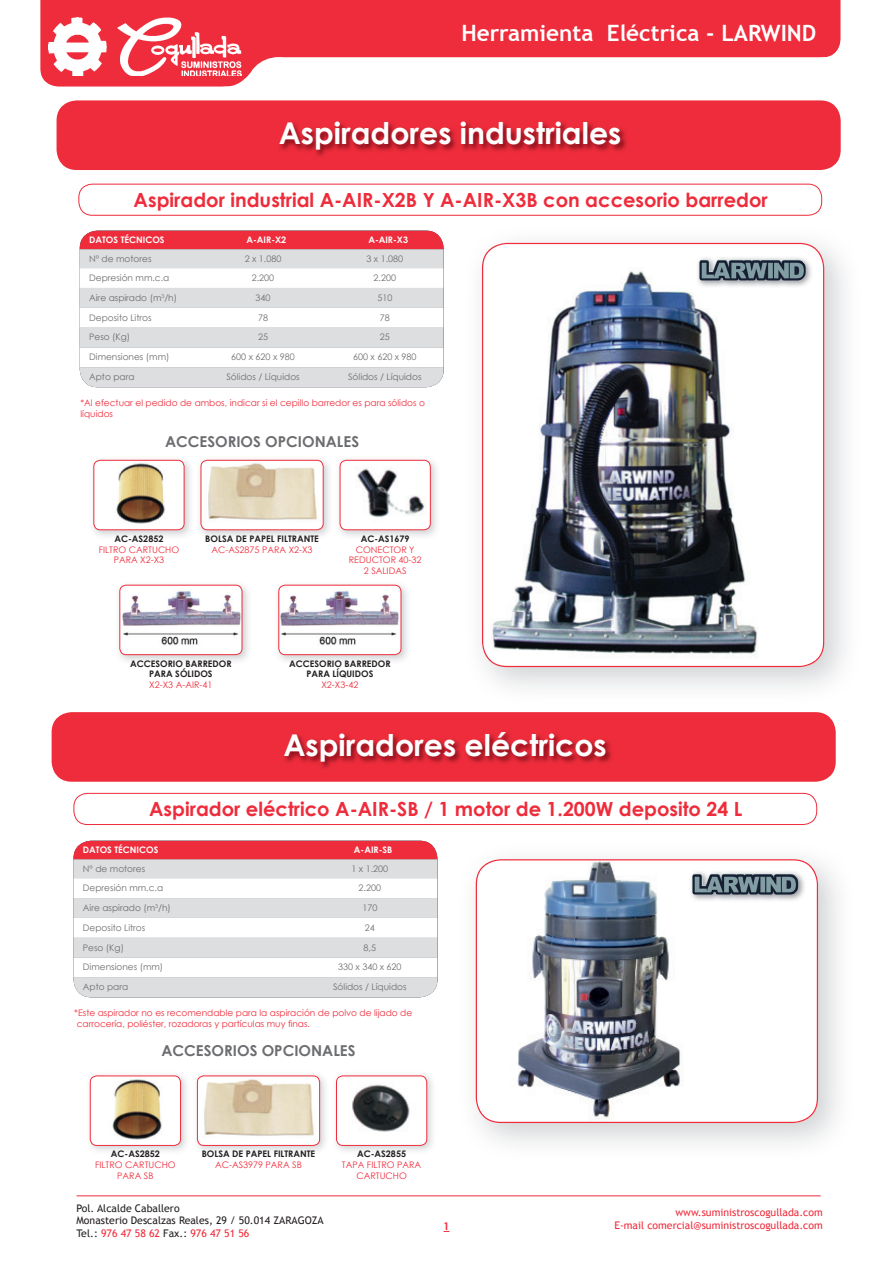
<style>
.page{position:relative;width:893px;height:1263px;background:#fff}
.page>*{position:absolute;margin:0;border:0;box-sizing:border-box;transform-origin:0 0}
.t1{font:700 30px "Century Gothic";color:#fff}
.t2{font:700 22.5px "Trebuchet MS";color:#fff}
.t3{font:700 19.5px "Century Gothic";color:#ee2c3b}
.t4{font:700 15px "Century Gothic";color:#6c6d70}
.t5{font:10.5px/12.6px "Trebuchet MS";color:#231f20}
.t6{font:10.5px/12.6px "Trebuchet MS";color:#ee2c3b;text-align:right}
.t7{font:700 10.5px "Century Gothic";color:#ee2c3b}
.t8{font:9px/10.8px "Century Gothic";color:#ee2c3b;text-align:center}
.t9{font:9px "Century Gothic";color:#6c6d70}
.t10{font:700 9px/10.8px "Century Gothic";color:#231f20;text-align:center}
.t11{font:700 9px "Century Gothic";color:#fff}
.s1{color:#ee2c3b}
</style>
<div class="page">
<div style="left:40px;top:0;width:800px;height:87px;background:#ee2c3b"></div>
<div style="left:280px;top:57px;width:584px;height:57px;background:#fff"></div>
<svg style="left:212px;top:57px;width:98px;height:30px"></svg>
<svg style="left:809px;top:40px;width:32px;height:18px"></svg>
<img style="left:49px;top:18px;width:192px;height:58px">
<hr style="left:77px;top:1195px;width:744px;height:1px;background:#ee2c3b">
<div style="left:57px;top:100px;width:784px;height:70px;background:#ee2c3b"></div>
<img style="left:278px;top:121px;width:350px;height:37px">
<img style="left:481px;top:242px;width:363px;height:36px">
<img style="left:813px;top:278px;width:33px;height:408px">
<img style="left:482px;top:243px;width:342px;height:424px">
<div style="left:78px;top:184px;width:744px;height:32px;border:1px solid #ee2c3b;border-radius:14px"></div>
<div style="left:80px;top:231px;width:364px;height:18px;background:#ee2c3b"></div>
<div style="left:80px;top:249px;width:364px;height:138px;background:#dddee0"></div>
<svg style="left:80px;top:268px;width:364px;height:99px"></svg>
<img style="left:93px;top:459px;width:98px;height:77px">
<div style="left:94px;top:460px;width:90px;height:70px;background:#fff;border-radius:6px"></div>
<img style="left:116px;top:463px;width:49px;height:61px">
<div style="left:94px;top:460px;width:90px;height:70px;border:1px solid #ee2c3b;border-radius:6px"></div>
<img style="left:339px;top:459px;width:98px;height:77px">
<div style="left:340px;top:460px;width:90px;height:70px;background:#fff;border-radius:6px"></div>
<img style="left:342px;top:460px;width:88px;height:58px">
<div style="left:340px;top:460px;width:90px;height:70px;border:1px solid #ee2c3b;border-radius:6px"></div>
<img style="left:200px;top:459px;width:129px;height:77px">
<div style="left:201px;top:460px;width:122px;height:70px;background:#fff;border-radius:6px"></div>
<img style="left:201px;top:462px;width:122px;height:58px">
<div style="left:201px;top:460px;width:122px;height:70px;border:1px solid #ee2c3b;border-radius:6px"></div>
<img style="left:119px;top:584px;width:129px;height:77px">
<div style="left:120px;top:585px;width:122px;height:70px;background:#fff;border-radius:6px"></div>
<img style="left:120px;top:587px;width:122px;height:58px">
<div style="left:120px;top:585px;width:122px;height:70px;border:1px solid #ee2c3b;border-radius:6px"></div>
<img style="left:278px;top:584px;width:129px;height:77px">
<div style="left:279px;top:585px;width:122px;height:70px;background:#fff;border-radius:6px"></div>
<img style="left:279px;top:587px;width:122px;height:58px">
<div style="left:279px;top:585px;width:122px;height:70px;border:1px solid #ee2c3b;border-radius:6px"></div>
<img style="left:696px;top:256px;width:117px;height:32px">
<img style="left:699px;top:260px;width:107px;height:21px">
<div style="left:52px;top:712px;width:784px;height:70px;background:#ee2c3b"></div>
<img style="left:283px;top:731px;width:330px;height:39px">
<img style="left:474px;top:858px;width:365px;height:286px">
<svg style="left:476px;top:859px;width:342px;height:264px"></svg>
<img style="left:89px;top:1075px;width:98px;height:76px">
<div style="left:90px;top:1076px;width:91px;height:69px;background:#fff;border-radius:6px"></div>
<img style="left:112px;top:1079px;width:50px;height:61px">
<div style="left:90px;top:1076px;width:91px;height:69px;border:1px solid #ee2c3b;border-radius:6px"></div>
<img style="left:335px;top:1075px;width:98px;height:76px">
<img style="left:339px;top:1076px;width:88px;height:67px">
<div style="left:336px;top:1076px;width:91px;height:69px;border:1px solid #ee2c3b;border-radius:6px"></div>
<img style="left:196px;top:1075px;width:129px;height:76px">
<img style="left:197px;top:1078px;width:123px;height:64px">
<div style="left:197px;top:1076px;width:123px;height:69px;border:1px solid #ee2c3b;border-radius:6px"></div>
<div style="left:74px;top:793px;width:743px;height:32px;border:1px solid #ee2c3b;border-radius:14px"></div>
<div style="left:74px;top:841px;width:363px;height:18px;background:#ee2c3b"></div>
<div style="left:74px;top:859px;width:363px;height:138px;background:#dddee0"></div>
<svg style="left:74px;top:878px;width:363px;height:99px"></svg>
<img style="left:689px;top:870px;width:117px;height:32px">
<img style="left:692px;top:874px;width:107px;height:21px">
<h2 class="t2" style="left:461px;top:19px;width:357px">Herramienta Eléctrica - LARWIND</h2>
<h1 class="t1" style="left:279px;top:111px;width:344px">Aspiradores industriales</h1>
<h3 class="t3" style="left:134px;top:185px;width:636px">Aspirador industrial A-AIR-X2B Y A-AIR-X3B con accesorio barredor</h3>
<p class="t11" style="left:89px;top:233px;width:77px">DATOS TÉCNICOS</p>
<p class="t11" style="left:247px;top:233px;width:41px">A-AIR-X2</p>
<p class="t11" style="left:368px;top:233px;width:41px">A-AIR-X3</p>
<p class="t9" style="left:89px;top:253px;width:64px">Nº de motores</p>
<p class="t9" style="left:245px;top:253px;width:38px">2 x 1.080</p>
<p class="t9" style="left:366px;top:253px;width:38px">3 x 1.080</p>
<p class="t9" style="left:89px;top:271px;width:82px">Depresión mm.c.a</p>
<p class="t9" style="left:252px;top:271px;width:24px">2.200</p>
<p class="t9" style="left:374px;top:271px;width:24px">2.200</p>
<p class="t9" style="left:89px;top:291px;width:89px">Aire aspirado (m<sup>3</sup>/h)</p>
<p class="t9" style="left:256px;top:291px;width:16px">340</p>
<p class="t9" style="left:377px;top:291px;width:16px">510</p>
<p class="t9" style="left:89px;top:311px;width:64px">Deposito Litros</p>
<p class="t9" style="left:258px;top:311px;width:11px">78</p>
<p class="t9" style="left:380px;top:311px;width:11px">78</p>
<p class="t9" style="left:89px;top:331px;width:43px">Peso (Kg)</p>
<p class="t9" style="left:258px;top:331px;width:11px">25</p>
<p class="t9" style="left:380px;top:331px;width:11px">25</p>
<p class="t9" style="left:89px;top:351px;width:82px">Dimensiones (mm)</p>
<p class="t9" style="left:231px;top:351px;width:65px">600 x 620 x 980</p>
<p class="t9" style="left:353px;top:351px;width:65px">600 x 620 x 980</p>
<p class="t9" style="left:89px;top:371px;width:47px">Apto para</p>
<p class="t9" style="left:226px;top:371px;width:75px">Sólidos / Líquidos</p>
<p class="t9" style="left:348px;top:371px;width:75px">Sólidos / Líquidos</p>
<p class="t8" style="left:80px;top:397px;width:346px;text-align:left">*Al efectuar el pedido de ambos, indicar si el cepillo barredor es para sólidos o líquidos</p>
<h3 class="t4" style="left:165px;top:430px;width:196px">ACCESORIOS OPCIONALES</h3>
<p class="t10" style="left:114px;top:533px;width:50px">AC-AS2852</p>
<p class="t8" style="left:99px;top:544px;width:82px">FILTRO CARTUCHO<br>PARA X2-X3</p>
<p class="t10" style="left:205px;top:533px;width:115px">BOLSA DE PAPEL FILTRANTE</p>
<p class="t8" style="left:212px;top:544px;width:103px">AC-AS2875 PARA X2-X3</p>
<p class="t10" style="left:361px;top:533px;width:50px">AC-AS1679</p>
<p class="t8" style="left:349px;top:544px;width:74px">CONECTOR Y<br>REDUCTOR 40-32<br>2 SALIDAS</p>
<p class="t10" style="left:130px;top:657px;width:103px">ACCESORIO BARREDOR<br>PARA SÓLIDOS</p>
<p class="t8" style="left:149px;top:679px;width:65px">X2-X3 A-AIR-41</p>
<p class="t10" style="left:289px;top:657px;width:103px">ACCESORIO BARREDOR<br>PARA LÍQUIDOS</p>
<p class="t8" style="left:321px;top:679px;width:38px">X2-X3-42</p>
<h1 class="t1" style="left:283px;top:722px;width:325px">Aspiradores eléctricos</h1>
<h3 class="t3" style="left:149px;top:794px;width:595px">Aspirador eléctrico A-AIR-SB / 1 motor de 1.200W deposito 24 L</h3>
<p class="t11" style="left:83px;top:843px;width:77px">DATOS TÉCNICOS</p>
<p class="t11" style="left:354px;top:843px;width:40px">A-AIR-SB</p>
<p class="t9" style="left:83px;top:863px;width:64px">Nº de motores</p>
<p class="t9" style="left:351px;top:863px;width:38px">1 x 1.200</p>
<p class="t9" style="left:83px;top:881px;width:82px">Depresión mm.c.a</p>
<p class="t9" style="left:359px;top:881px;width:24px">2.200</p>
<p class="t9" style="left:83px;top:901px;width:89px">Aire aspirado (m<sup>3</sup>/h)</p>
<p class="t9" style="left:362px;top:901px;width:16px">170</p>
<p class="t9" style="left:83px;top:921px;width:64px">Deposito Litros</p>
<p class="t9" style="left:365px;top:921px;width:11px">24</p>
<p class="t9" style="left:83px;top:941px;width:43px">Peso (Kg)</p>
<p class="t9" style="left:364px;top:941px;width:14px">8,5</p>
<p class="t9" style="left:83px;top:961px;width:82px">Dimensiones (mm)</p>
<p class="t9" style="left:338px;top:961px;width:65px">330 x 340 x 620</p>
<p class="t9" style="left:83px;top:981px;width:47px">Apto para</p>
<p class="t9" style="left:333px;top:981px;width:75px">Sólidos / Líquidos</p>
<p class="t8" style="left:74px;top:1007px;width:339px;text-align:left">*Este aspirador no es recomendable para la aspiración de polvo de lijado de carrocería, poliéster, rozadoras y partículas muy finas.</p>
<h3 class="t4" style="left:161px;top:1039px;width:196px">ACCESORIOS OPCIONALES</h3>
<p class="t10" style="left:111px;top:1148px;width:50px">AC-AS2852</p>
<p class="t8" style="left:95px;top:1159px;width:82px">FILTRO CARTUCHO<br>PARA SB</p>
<p class="t10" style="left:202px;top:1148px;width:115px">BOLSA DE PAPEL FILTRANTE</p>
<p class="t8" style="left:215px;top:1159px;width:88px">AC-AS3979 PARA SB</p>
<p class="t10" style="left:357px;top:1148px;width:50px">AC-AS2855</p>
<p class="t8" style="left:342px;top:1159px;width:81px">TAPA FILTRO PARA<br>CARTUCHO</p>
<p class="t5" style="left:77px;top:1202px;width:249px">Pol. Alcalde Caballero<br>Monasterio Descalzas Reales, 29 / 50.014 ZARAGOZA<br>Tel.: <span class="s1">976 47 58 62</span> Fax.: <span class="s1">976 47 51 56</span></p>
<p class="t7" style="left:444px;top:1219px;width:7px">1</p>
<p class="t6" style="left:614px;top:1206px;width:210px">www.suministroscogullada.com<br>E-mail comercial@suministroscogullada.com</p>
</div>
